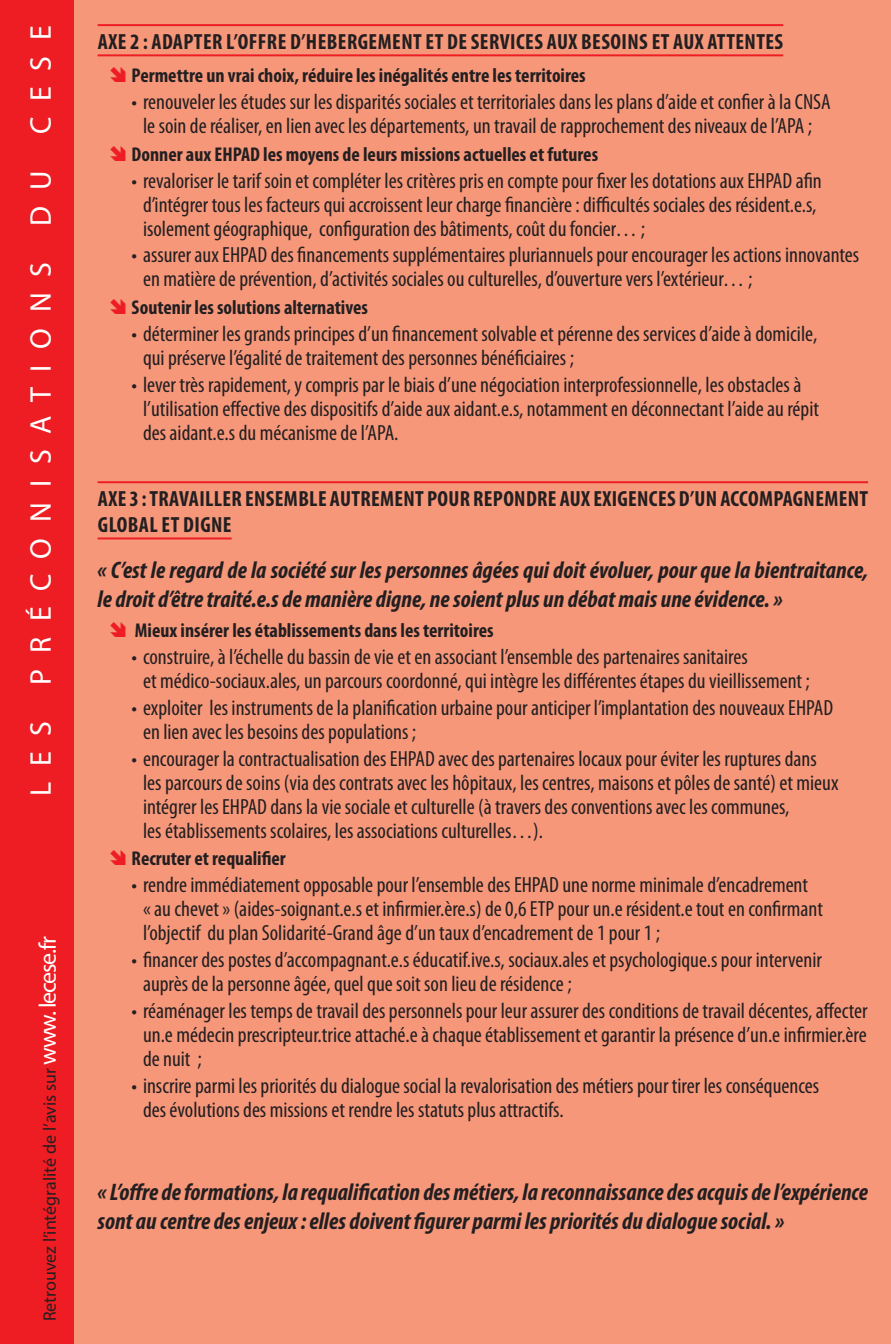
<style>
.page{position:relative;width:891px;height:1344px;background:#fff}
.page>*{position:absolute;margin:0;border:0;box-sizing:border-box;transform-origin:0 0}
.denomination_section{font:30px "Myriad Pro";letter-spacing:.52em;color:#fff}
.propotions_1{font:italic 700 condensed 24px/28.8px "Myriad Pro";color:#231f20}
.t1{font:condensed 22px/24px "Myriad Pro";color:#231f20}
.proposition_gros_tit{font:700 condensed 22px/26px "Myriad Pro";letter-spacing:.015em;color:#231f20}
.t2{font:700 condensed 20px "Myriad Pro";color:#231f20}
.proposition_alinéa{font:18px "Myriad Pro";color:#231f20}
.s1{font-size:24px;color:#fff}
</style>
<div class="page">
<div style="left:74px;top:0;width:816px;height:1344px;background:#f6977a"></div>
<hr style="left:98px;top:24px;width:684px;height:2px;background:#ee1d23">
<hr style="left:98px;top:54px;width:684px;height:2px;background:#ee1d23">
<hr style="left:98px;top:481px;width:769px;height:2px;background:#ee1d23">
<hr style="left:98px;top:537px;width:133px;height:2px;background:#ee1d23">
<div style="left:0;top:0;width:74px;height:1344px;background:#ee1d23"></div>
<svg style="left:111px;top:67px;width:15px;height:15px"></svg>
<svg style="left:111px;top:145px;width:15px;height:16px"></svg>
<svg style="left:111px;top:299px;width:15px;height:15px"></svg>
<svg style="left:111px;top:622px;width:15px;height:15px"></svg>
<svg style="left:111px;top:850px;width:15px;height:15px"></svg>
<p class="denomination_section" style="left:22px;top:796px;width:772px;rotate:-90deg">LES PRÉCONISATIONS DU CESE</p>
<p class="proposition_alinéa" style="left:39px;top:1321px;width:386px;rotate:-90deg">Retrouvez l’intégralité de l’avis sur <span class="s1">www. lecese.fr</span></p>
<p class="proposition_gros_tit" style="left:98px;top:28px;width:686px">AXE 2 : ADAPTER L’OFFRE D’HEBERGEMENT ET DE SERVICES AUX BESOINS ET AUX ATTENTES</p>
<p class="t2" style="left:132px;top:63px;width:455px">Permettre un vrai choix, réduire les inégalités entre les territoires</p>
<p class="t1" style="left:132px;top:89px;width:700px;text-align:center">• renouveler les études sur les disparités sociales et territoriales dans les plans d’aide et confier à la CNSA le soin de réaliser, en lien avec les départements, un travail de rapprochement des niveaux de l’APA ;</p>
<p class="t2" style="left:132px;top:141px;width:468px">Donner aux EHPAD les moyens de leurs missions actuelles et futures</p>
<p class="t1" style="left:143px;top:168px;width:680px;text-indent:-11px">• revaloriser le tarif soin et compléter les critères pris en compte pour fixer les dotations aux EHPAD afin d’intégrer tous les facteurs qui accroissent leur charge financière : difficultés sociales des résident.e.s, isolement géographique, configuration des bâtiments, coût du foncier… ;</p>
<p class="t1" style="left:143px;top:243px;width:717px;text-indent:-11px">• assurer aux EHPAD des financements supplémentaires pluriannuels pour encourager les actions innovantes en matière de prévention, d’activités sociales ou culturelles, d’ouverture vers l’extérieur… ;</p>
<p class="t2" style="left:132px;top:295px;width:238px">Soutenir les solutions alternatives</p>
<p class="t1" style="left:143px;top:321px;width:675px;text-indent:-11px">• déterminer les grands principes d’un financement solvable et pérenne des services d’aide à domicile, qui préserve l’égalité de traitement des personnes bénéficiaires ;</p>
<p class="t1" style="left:143px;top:372px;width:677px;text-indent:-11px">• lever très rapidement, y compris par le biais d’une négociation interprofessionnelle, les obstacles à l’utilisation effective des dispositifs d’aide aux aidant.e.s, notamment en déconnectant l’aide au répit des aidant.e.s du mécanisme de l’APA.</p>
<p class="proposition_gros_tit" style="left:98px;top:485px;width:771px">AXE 3 : TRAVAILLER ENSEMBLE AUTREMENT POUR REPONDRE AUX EXIGENCES D’UN ACCOMPAGNEMENT<br>GLOBAL ET DIGNE</p>
<p class="propotions_1" style="left:98px;top:555px;width:771px">« C’est le regard de la société sur les personnes âgées qui doit évoluer, pour que la bientraitance, le droit d’être traité.e.s de manière digne, ne soient plus un débat mais une évidence. »</p>
<p class="t2" style="left:135px;top:618px;width:360px">Mieux insérer les établissements dans les territoires</p>
<p class="t1" style="left:143px;top:644px;width:668px;text-indent:-11px">• construire, à l’échelle du bassin de vie et en associant l’ensemble des partenaires sanitaires<br>et médico-sociaux.ales, un parcours coordonné, qui intègre les différentes étapes du vieillissement ;</p>
<p class="t1" style="left:143px;top:695px;width:691px;text-indent:-11px">• exploiter les instruments de la planification urbaine pour anticiper l’implantation des nouveaux EHPAD en lien avec les besoins des populations ;</p>
<p class="t1" style="left:143px;top:746px;width:696px;text-indent:-11px">• encourager la contractualisation des EHPAD avec des partenaires locaux pour éviter les ruptures dans les parcours de soins (via des contrats avec les hôpitaux, les centres, maisons et pôles de santé) et mieux intégrer les EHPAD dans la vie sociale et culturelle (à travers des conventions avec les communes,<br>les établissements scolaires, les associations culturelles…).</p>
<p class="t2" style="left:132px;top:846px;width:156px">Recruter et requalifier</p>
<p class="t1" style="left:143px;top:872px;width:681px;text-indent:-11px">• rendre immédiatement opposable pour l’ensemble des EHPAD une norme minimale d’encadrement<br>« au chevet » (aides-soignant.e.s et infirmier.ère.s) de 0,6 ETP pour un.e résident.e tout en confirmant l’objectif du plan Solidarité-Grand âge d’un taux d’encadrement de 1 pour 1 ;</p>
<p class="t1" style="left:143px;top:947px;width:680px;text-indent:-11px">• financer des postes d’accompagnant.e.s éducatif.ive.s, sociaux.ales et psychologique.s pour intervenir auprès de la personne âgée, quel que soit son lieu de résidence ;</p>
<p class="t1" style="left:143px;top:998px;width:725px;text-align:justify;text-indent:-11px">• réaménager les temps de travail des personnels pour leur assurer des conditions de travail décentes, affecter un.e médecin prescripteur.trice attaché.e à chaque établissement et garantir la présence d’un.e infirmier.ère de nuit ;</p>
<p class="t1" style="left:143px;top:1073px;width:677px;text-indent:-11px">• inscrire parmi les priorités du dialogue social la revalorisation des métiers pour tirer les conséquences des évolutions des missions et rendre les statuts plus attractifs.</p>
<p class="propotions_1" style="left:98px;top:1177px;width:771px">« L’offre de formations, la requalification des métiers, la reconnaissance des acquis de l’expérience sont au centre des enjeux : elles doivent figurer parmi les priorités du dialogue social. »</p>
</div>
